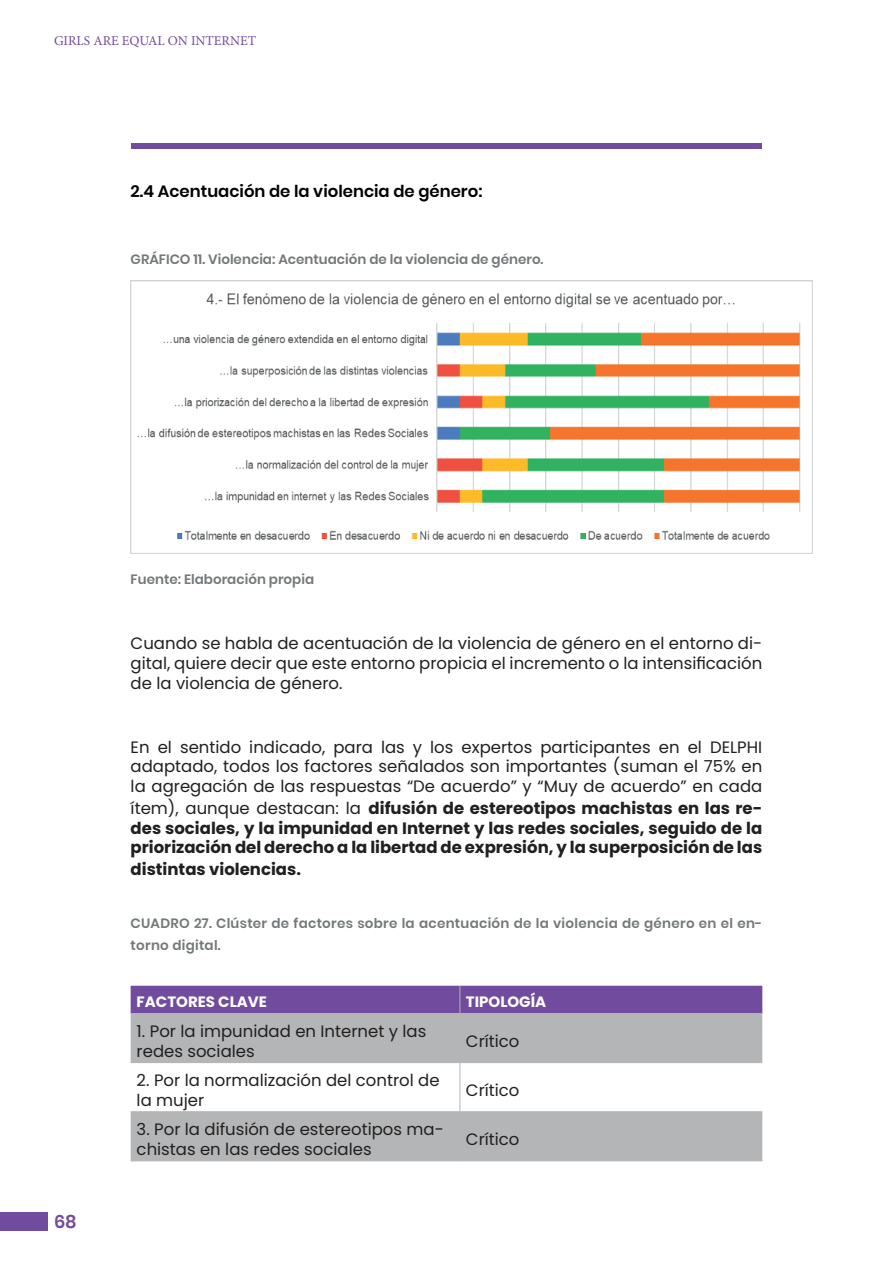
<style>
.page{position:relative;width:893px;height:1263px;background:#fff}
.page>*{position:absolute;margin:0;border:0;box-sizing:border-box;transform-origin:0 0}
.t1{font:600 18px "Poppins";color:#714b9e}
.t2{font:16.5px/19.8px "Poppins";color:#221f1f}
.t3{font:700 16.5px/19.8px "Poppins";color:#221f1f;text-align:justify}
.t4{font:600 16.5px "Poppins";color:#000}
.t5{font:700 15px "Poppins";color:#fff}
.t6{font:600 13.5px/21.6px "Poppins";letter-spacing:.02em;color:#74787a}
.t7{font:600 13.5px "Poppins";color:#74787a}
.t8{font:13.5px "Minion Pro";color:#714b9e}
.s1{font-weight:400}
</style>
<div class="page">
<div style="left:0;top:1212px;width:47px;height:19px;background:#714b9e"></div>
<img style="left:131px;top:280px;width:681px;height:274px">
<svg style="left:131px;top:1014px;width:631px;height:146px;fill:#b3b5b6"></svg>
<div style="left:131px;top:986px;width:631px;height:27px;background:#714b9e"></div>
<hr style="left:131px;top:1013px;width:329px;height:1px;background:#b3b5b6">
<hr style="left:460px;top:1013px;width:302px;height:1px;background:#b3b5b6">
<hr style="left:460px;top:1014px;width:1px;height:48px;background:#b3b5b6">
<hr style="left:131px;top:1062px;width:329px;height:1px;background:#b3b5b6">
<hr style="left:460px;top:1062px;width:302px;height:1px;background:#b3b5b6">
<hr style="left:460px;top:1063px;width:1px;height:48px;background:#b3b5b6">
<hr style="left:131px;top:1111px;width:329px;height:1px;background:#b3b5b6">
<hr style="left:460px;top:1111px;width:302px;height:1px;background:#b3b5b6">
<hr style="left:460px;top:1112px;width:1px;height:48px;background:#b3b5b6">
<hr style="left:131px;top:1160px;width:329px;height:1px;background:#b3b5b6">
<hr style="left:460px;top:1160px;width:302px;height:1px;background:#b3b5b6">
<div style="left:131px;top:143px;width:631px;height:6px;background:#714b9e"></div>
<p class="t8" style="left:54px;top:35px;width:203px">GIRLS ARE EQUAL ON INTERNET</p>
<p class="t4" style="left:131px;top:182px;width:353px">2.4 Acentuación de la violencia de género:</p>
<p class="t7" style="left:131px;top:252px;width:414px">GRÁFICO 11. Violencia: Acentuación de la violencia de género.</p>
<p class="t7" style="left:131px;top:571px;width:185px">Fuente: Elaboración propia</p>
<p class="t2" style="left:131px;top:634px;width:633px;text-align:justify">Cuando se habla de acentuación de la violencia de género en el entorno di&shy;gital, quiere decir que este entorno propicia el incremento o la intensificación de la violencia de género.</p>
<p class="t2" style="left:131px;top:737px;width:633px;text-align:justify">En el sentido indicado, para las y los expertos participantes en el DELPHI adaptado, todos los factores señalados son importantes (suman el 75% en la agregación de las respuestas “De acuerdo” y “Muy de acuerdo” en cada</p>
<p class="t3" style="left:131px;top:799px;width:633px"><span class="s1">ítem), aunque destacan: la</span> difusión de estereotipos machistas en las re&shy;des sociales, y la impunidad en Internet y las redes sociales, seguido de la priorización del derecho a la libertad de expresión, y la superposición de las</p>
<p class="t3" style="left:131px;top:859px;width:172px">distintas violencias.</p>
<p class="t6" style="left:131px;top:913px;width:633px">CUADRO 27. Clúster de factores sobre la acentuación de la violencia de género en el en&shy;torno digital.</p>
<p class="t1" style="left:54px;top:1211px;width:24px">68</p>
<p class="t5" style="left:137px;top:993px;width:132px">FACTORES CLAVE</p>
<p class="t5" style="left:466px;top:993px;width:82px">TIPOLOGÍA</p>
<p class="t2" style="left:137px;top:1021px;width:291px">1. Por la impunidad en Internet y las redes sociales</p>
<p class="t2" style="left:466px;top:1031px;width:55px">Crítico</p>
<p class="t2" style="left:137px;top:1070px;width:304px">2. Por la normalización del control de la mujer</p>
<p class="t2" style="left:466px;top:1080px;width:55px">Crítico</p>
<p class="t2" style="left:137px;top:1119px;width:309px">3. Por la difusión de estereotipos ma&shy;chistas en las redes sociales</p>
<p class="t2" style="left:466px;top:1129px;width:55px">Crítico</p>
</div>
